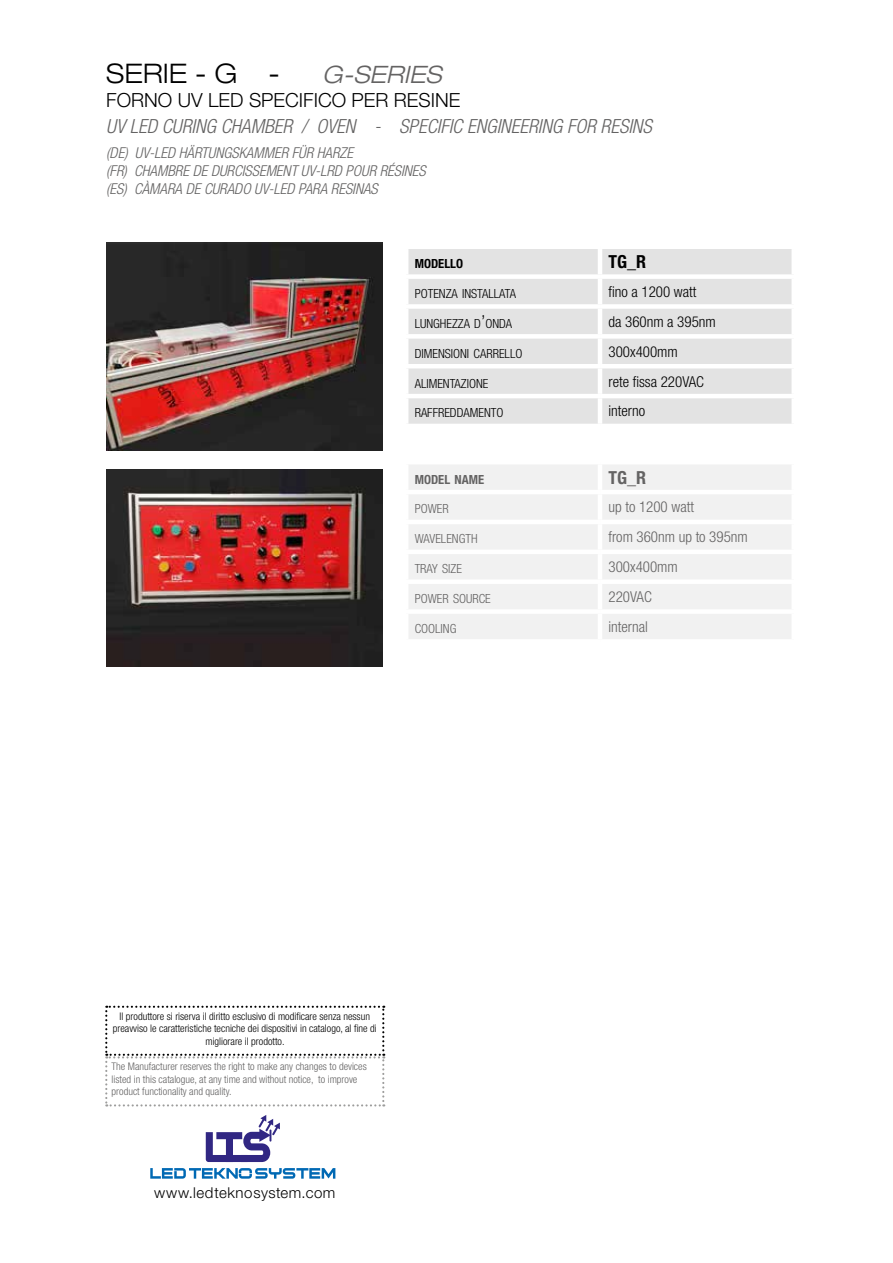
<style>
.page{position:relative;width:893px;height:1263px;background:#fff}
.page>*{position:absolute;margin:0;border:0;box-sizing:border-box;transform-origin:0 0}
.t1{font:300 expanded 27px "Helvetica Neue LT Std";color:#000}
.t2{font:italic 300 expanded 24px "Helvetica Neue LT Std";color:#646363}
.t3{font:italic 300 condensed 19.5px "Helvetica Neue LT Std";color:#646363}
.t4{font:300 19.5px "Helvetica Neue LT Std";color:#000}
.t5{font:700 condensed 18px "Helvetica Neue LT Std";color:#000}
.t6{font:700 condensed 18px "Helvetica Neue LT Std";color:#646363}
.t7{font:italic 300 condensed 15px/18px "Helvetica Neue LT Std";color:#646363}
.t8{font:300 condensed 15px "Helvetica Neue LT Std";color:#000}
.t9{font:300 condensed 15px "Helvetica Neue LT Std";color:#646363}
.t10{font:300 15px "Helvetica Neue LT Std";letter-spacing:.035em;color:#000}
.t11{font:300 condensed 12.6px "Helvetica Neue LT Std";color:#000}
.t12{font:300 condensed 12.6px "Helvetica Neue LT Std";color:#646363}
.t13{font:700 condensed 12.6px "Helvetica Neue LT Std";color:#646363}
.t14{font:700 condensed 12.6px "Helvetica Neue LT Std";color:#000}
.t15{font:300 condensed 10.5px/12.6px "Helvetica Neue LT Std";color:#000;text-align:center}
.t16{font:300 condensed 10.5px/12.6px "Helvetica Neue LT Std";color:#646363}
.s1{font-size:18px}
</style>
<div class="page">
<div style="left:408px;top:249px;width:383px;height:175px;background:#e3e3e3"></div>
<div style="left:404px;top:274px;width:196px;height:5px;background:#fff"></div>
<div style="left:600px;top:274px;width:196px;height:5px;background:#fff"></div>
<div style="left:404px;top:304px;width:196px;height:5px;background:#fff"></div>
<div style="left:600px;top:304px;width:196px;height:5px;background:#fff"></div>
<div style="left:404px;top:334px;width:196px;height:5px;background:#fff"></div>
<div style="left:600px;top:334px;width:196px;height:5px;background:#fff"></div>
<hr style="left:404px;top:364px;width:196px;height:4px;background:#fff">
<hr style="left:600px;top:364px;width:196px;height:4px;background:#fff">
<hr style="left:404px;top:394px;width:196px;height:4px;background:#fff">
<hr style="left:600px;top:394px;width:196px;height:4px;background:#fff">
<hr style="left:598px;top:249px;width:4px;height:25px;background:#fff">
<hr style="left:598px;top:279px;width:4px;height:25px;background:#fff">
<hr style="left:598px;top:309px;width:4px;height:25px;background:#fff">
<hr style="left:598px;top:339px;width:4px;height:25px;background:#fff">
<hr style="left:598px;top:368px;width:4px;height:26px;background:#fff">
<hr style="left:598px;top:398px;width:4px;height:26px;background:#fff">
<img style="left:106px;top:243px;width:277px;height:207px">
<img style="left:106px;top:470px;width:277px;height:196px">
<div style="left:409px;top:465px;width:382px;height:174px;background:#f1f1f1"></div>
<hr style="left:404px;top:490px;width:196px;height:4px;background:#fff">
<hr style="left:600px;top:490px;width:196px;height:4px;background:#fff">
<hr style="left:404px;top:520px;width:196px;height:4px;background:#fff">
<hr style="left:600px;top:520px;width:196px;height:4px;background:#fff">
<hr style="left:404px;top:550px;width:196px;height:4px;background:#fff">
<hr style="left:600px;top:550px;width:196px;height:4px;background:#fff">
<div style="left:404px;top:579px;width:196px;height:5px;background:#fff"></div>
<div style="left:600px;top:579px;width:196px;height:5px;background:#fff"></div>
<div style="left:404px;top:609px;width:196px;height:5px;background:#fff"></div>
<div style="left:600px;top:609px;width:196px;height:5px;background:#fff"></div>
<hr style="left:598px;top:464px;width:4px;height:26px;background:#fff">
<hr style="left:598px;top:494px;width:4px;height:26px;background:#fff">
<hr style="left:598px;top:524px;width:4px;height:26px;background:#fff">
<hr style="left:598px;top:554px;width:4px;height:25px;background:#fff">
<hr style="left:598px;top:584px;width:4px;height:25px;background:#fff">
<hr style="left:598px;top:614px;width:4px;height:25px;background:#fff">
<svg style="left:206px;top:1115px;width:74px;height:47px"></svg>
<svg style="left:150px;top:1168px;width:185px;height:11px"></svg>
<svg style="left:105px;top:1006px;width:279px;height:100px"></svg>
<h1 class="t1" style="left:106px;top:57px;width:175px">SERIE - G -</h1>
<h2 class="t2" style="left:322px;top:60px;width:121px">G-SERIES</h2>
<h3 class="t4" style="left:106px;top:89px;width:356px">FORNO UV LED SPECIFICO PER RESINE</h3>
<h3 class="t3" style="left:106px;top:115px;width:547px">UV LED CURING CHAMBER / OVEN - SPECIFIC ENGINEERING FOR RESINS</h3>
<h3 class="t7" style="left:106px;top:144px;width:321px">(DE) UV-LED HÄRTUNGSKAMMER FÜR HARZE<br>(FR) CHAMBRE DE DURCISSEMENT UV-LRD POUR RÉSINES (ES) CÀMARA DE CURADO UV-LED PARA RESINAS</h3>
<p class="t14" style="left:415px;top:256px;width:50px">MODELLO</p>
<h3 class="t5" style="left:608px;top:251px;width:39px">TG_R</h3>
<p class="t11" style="left:415px;top:286px;width:103px">POTENZA INSTALLATA</p>
<h3 class="t8" style="left:608px;top:283px;width:89px">fino a 1200 watt</h3>
<p class="t11" style="left:415px;top:316px;width:99px">LUNGHEZZA D<span class="s1">’</span>ONDA</p>
<h3 class="t8" style="left:608px;top:313px;width:109px">da 360nm a 395nm</h3>
<p class="t11" style="left:415px;top:346px;width:109px">DIMENSIONI CARRELLO</p>
<h3 class="t8" style="left:608px;top:343px;width:71px">300x400mm</h3>
<p class="t11" style="left:415px;top:376px;width:75px">ALIMENTAZIONE</p>
<h3 class="t8" style="left:608px;top:373px;width:97px">rete fissa 220VAC</h3>
<p class="t11" style="left:415px;top:406px;width:90px">RAFFREDDAMENTO</p>
<h3 class="t8" style="left:608px;top:402px;width:38px">interno</h3>
<p class="t13" style="left:415px;top:471px;width:71px">MODEL NAME</p>
<h3 class="t6" style="left:608px;top:466px;width:39px">TG_R</h3>
<p class="t12" style="left:415px;top:502px;width:36px">POWER</p>
<h3 class="t9" style="left:608px;top:498px;width:87px">up to 1200 watt</h3>
<p class="t12" style="left:415px;top:532px;width:64px">WAVELENGTH</p>
<h3 class="t9" style="left:608px;top:528px;width:141px">from 360nm up to 395nm</h3>
<p class="t12" style="left:415px;top:561px;width:49px">TRAY SIZE</p>
<h3 class="t9" style="left:608px;top:558px;width:71px">300x400mm</h3>
<p class="t12" style="left:415px;top:591px;width:78px">POWER SOURCE</p>
<h3 class="t9" style="left:608px;top:588px;width:45px">220VAC</h3>
<p class="t12" style="left:415px;top:621px;width:43px">COOLING</p>
<h3 class="t9" style="left:608px;top:618px;width:41px">internal</h3>
<p class="t15" style="left:113px;top:1009px;width:265px">Il produttore si riserva il diritto esclusivo di modificare senza nessun preavviso le caratteristiche tecniche dei dispositivi in catalogo, al fine di migliorare il prodotto.</p>
<p class="t16" style="left:112px;top:1060px;width:257px">The Manufacturer reserves the right to make any changes to devices listed in this catalogue, at any time and without notice, to improve product functionality and quality.</p>
<h3 class="t10" style="left:154px;top:1183px;width:183px">www.ledteknosystem.com</h3>
</div>
